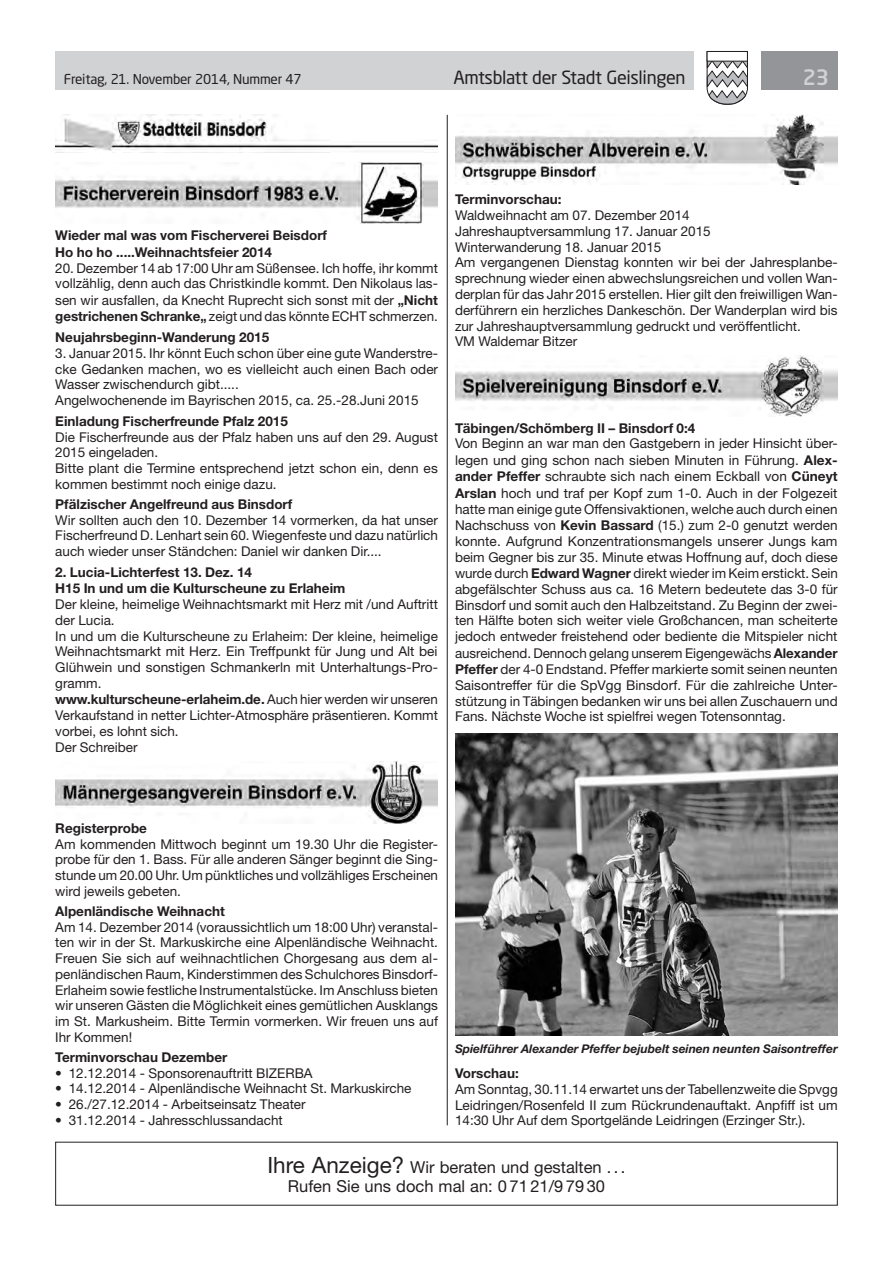
<style>
.page{position:relative;width:893px;height:1263px;background:#fff}
.page>*{position:absolute;margin:0;border:0;box-sizing:border-box;transform-origin:0 0}
.t1{font:500 21px "Neo Sans Std";color:#d1d2d4}
.t2{font:18px "Neo Sans Std";letter-spacing:-.02em;color:#231f20}
.t3{font:16.5px/19.8px "Helvetica Neue";color:#231f20;text-align:center}
.t4{font:13.5px/15.8px "Helvetica Neue LT Std";color:#231f20;text-align:justify}
.t5{font:700 13.5px/16.5px "Helvetica Neue LT Std";color:#231f20}
.t6{font:13.5px "Neo Sans Std";letter-spacing:-.015em;color:#231f20}
.t7{font:italic 700 12px "Helvetica Neue LT Std";color:#231f20}
.s1{font-weight:700}
.s2{font-size:22.5px}
</style>
<div class="page">
<div style="left:55px;top:51px;width:639px;height:38px;background:#d1d2d4"></div>
<div style="left:761px;top:51px;width:77px;height:38px;background:#939598"></div>
<svg style="left:706px;top:51px;width:42px;height:54px"></svg>
<div style="left:707px;top:51px;width:41px;height:10px;background:#fff;border:1px solid #231f20"></div>
<hr style="left:447px;top:115px;width:1px;height:1010px;background:#231f20">
<img style="left:55px;top:115px;width:383px;height:38px">
<img style="left:55px;top:162px;width:383px;height:62px">
<img style="left:55px;top:761px;width:383px;height:63px">
<img style="left:455px;top:115px;width:383px;height:69px">
<img style="left:455px;top:356px;width:383px;height:61px">
<img style="left:455px;top:733px;width:383px;height:303px">
<p class="t6" style="left:64px;top:71px;width:239px">Freitag, 21. November 2014, Nummer 47</p>
<h2 class="t2" style="left:453px;top:66px;width:234px">Amtsblatt der Stadt Geislingen</h2>
<h1 class="t1" style="left:803px;top:64px;width:28px">23</h1>
<p class="t5" style="left:55px;top:227px;width:273px">Wieder mal was vom Fischerverei Beisdorf<br>Ho ho ho .....Weihnachtsfeier 2014</p>
<p class="t4" style="left:55px;top:259px;width:384px;line-height:16.2px">20. Dezember 14 ab 17:00 Uhr am Süßensee. Ich hoffe, ihr kommt vollzählig, denn auch das Christkindle kommt. Den Nikolaus las&shy;sen wir ausfallen, da Knecht Ruprecht sich sonst mit der <span class="s1">„Nicht gestrichenen Schranke„</span> zeigt und das könnte ECHT schmerzen.</p>
<p class="t5" style="left:55px;top:329px;width:215px">Neujahrsbeginn-Wanderung 2015</p>
<p class="t4" style="left:55px;top:345px;width:384px;text-align:left">3. Januar 2015. Ihr könnt Euch schon über eine gute Wanderstre&shy;cke Gedanken machen, wo es vielleicht auch einen Bach oder Wasser zwischendurch gibt.....<br>Angelwochenende im Bayrischen 2015, ca. 25.-28.Juni 2015</p>
<p class="t5" style="left:55px;top:412px;width:234px">Einladung Fischerfreunde Pfalz 2015</p>
<p class="t4" style="left:55px;top:429px;width:384px;text-align:left">Die Fischerfreunde aus der Pfalz haben uns auf den 29. August 2015 eingeladen.<br>Bitte plant die Termine entsprechend jetzt schon ein, denn es kommen bestimmt noch einige dazu.</p>
<p class="t5" style="left:55px;top:495px;width:239px">Pfälzischer Angelfreund aus Binsdorf</p>
<p class="t4" style="left:55px;top:512px;width:384px">Wir sollten auch den 10. Dezember 14 vormerken, da hat unser Fischerfreund D. Lenhart sein 60. Wiegenfeste und dazu natürlich auch wieder unser Ständchen: Daniel wir danken Dir....</p>
<p class="t5" style="left:55px;top:563px;width:292px">2. Lucia-Lichterfest 13. Dez. 14<br>H15 In und um die Kulturscheune zu Erlaheim</p>
<p class="t4" style="left:55px;top:596px;width:384px;text-align:left">Der kleine, heimelige Weihnachtsmarkt mit Herz mit /und Auftritt der Lucia.<br>In und um die Kulturscheune zu Erlaheim: Der kleine, heimelige Weihnachtsmarkt mit Herz. Ein Treffpunkt für Jung und Alt bei Glühwein und sonstigen Schmankerln mit Unterhaltungs-Pro&shy;gramm.<br><span class="s1">www.kulturscheune-erlaheim.de.</span> Auch hier werden wir unseren Verkaufstand in netter Lichter-Atmosphäre präsentieren. Kommt vorbei, es lohnt sich.<br>Der Schreiber</p>
<p class="t5" style="left:455px;top:191px;width:108px">Terminvorschau:</p>
<p class="t4" style="left:455px;top:207px;width:384px;text-align:left">Waldweihnacht am 07. Dezember 2014<br>Jahreshauptversammlung 17. Januar 2015<br>Winterwanderung 18. Januar 2015<br>Am vergangenen Dienstag konnten wir bei der Jahresplanbe&shy;sprechnung wieder einen abwechslungsreichen und vollen Wan&shy;derplan für das Jahr 2015 erstellen. Hier gilt den freiwilligen Wan&shy;derführern ein herzliches Dankeschön. Der Wanderplan wird bis zur Jahreshauptversammlung gedruckt und veröffentlicht.<br>VM Waldemar Bitzer</p>
<p class="t5" style="left:455px;top:419px;width:242px">Täbingen/Schömberg II – Binsdorf 0:4</p>
<p class="t4" style="left:455px;top:435px;width:384px">Von Beginn an war man den Gastgebern in jeder Hinsicht über&shy;legen und ging schon nach sieben Minuten in Führung. <span class="s1">Alex&shy;ander Pfeffer</span> schraubte sich nach einem Eckball von <span class="s1">Cüneyt Arslan</span> hoch und traf per Kopf zum 1-0. Auch in der Folgezeit hatte man einige gute Offensivaktionen, welche auch durch einen Nachschuss von <span class="s1">Kevin Bassard</span> (15.) zum 2-0 genutzt werden konnte. Aufgrund Konzentrationsmangels unserer Jungs kam beim Gegner bis zur 35. Minute etwas Hoffnung auf, doch diese wurde durch <span class="s1">Edward Wagner</span> direkt wieder im Keim erstickt. Sein abgefälschter Schuss aus ca. 16 Metern bedeutete das 3-0 für Binsdorf und somit auch den Halbzeitstand. Zu Beginn der zwei&shy;ten Hälfte boten sich weiter viele Großchancen, man scheiterte jedoch entweder freistehend oder bediente die Mitspieler nicht ausreichend. Dennoch gelang unserem Eigengewächs <span class="s1">Alexander Pfeffer</span> der 4-0 Endstand. Pfeffer markierte somit seinen neunten Saisontreffer für die SpVgg Binsdorf. Für die zahlreiche Unter&shy;stützung in Täbingen bedanken wir uns bei allen Zuschauern und Fans. Nächste Woche ist spielfrei wegen Totensonntag.</p>
<p class="t5" style="left:55px;top:819px;width:93px">Registerprobe</p>
<p class="t4" style="left:55px;top:836px;width:384px">Am kommenden Mittwoch beginnt um 19.30 Uhr die Register&shy;probe für den 1. Bass. Für alle anderen Sänger beginnt die Sing&shy;stunde um 20.00 Uhr. Um pünktliches und vollzähliges Erscheinen wird jeweils gebeten.</p>
<p class="t5" style="left:55px;top:902px;width:171px">Alpenländische Weihnacht</p>
<p class="t4" style="left:55px;top:919px;width:384px">Am 14. Dezember 2014 (voraussichtlich um 18:00 Uhr) veranstal&shy;ten wir in der St. Markuskirche eine Alpenländische Weihnacht.<br>Freuen Sie sich auf weihnachtlichen Chorgesang aus dem al&shy;penländischen Raum, Kinderstimmen des Schulchores Binsdorf-Erlaheim sowie festliche Instrumentalstücke. Im Anschluss bieten wir unseren Gästen die Möglichkeit eines gemütlichen Ausklangs im St. Markusheim. Bitte Termin vormerken. Wir freuen uns auf Ihr Kommen!</p>
<p class="t5" style="left:55px;top:1048px;width:174px">Terminvorschau Dezember</p>
<p class="t4" style="left:55px;top:1065px;width:259px">• 12.12.2014 - Sponsorenauftritt BIZERBA</p>
<p class="t4" style="left:55px;top:1080px;width:358px">• 14.12.2014 - Alpenländische Weihnacht St. Markuskirche</p>
<p class="t4" style="left:55px;top:1096px;width:252px">• 26./27.12.2014 - Arbeitseinsatz Theater</p>
<p class="t4" style="left:55px;top:1112px;width:229px">• 31.12.2014 - Jahresschlussandacht</p>
<p class="t7" style="left:455px;top:1041px;width:384px">Spielführer Alexander Pfeffer bejubelt seinen neunten Saisontreffer</p>
<p class="t5" style="left:455px;top:1065px;width:65px">Vorschau:</p>
<p class="t4" style="left:455px;top:1081px;width:384px">Am Sonntag, 30.11.14 erwartet uns der Tabellenzweite die Spvgg Leidringen/Rosenfeld II zum Rückrundenauftakt. Anpfiff ist um 14:30 Uhr Auf dem Sportgelände Leidringen (Erzinger Str.).</p>
<p class="t3" style="left:267px;top:1156px;width:360px"><span class="s2">Ihre Anzeige?</span> Wir beraten und gestalten .. .<br>Rufen Sie uns doch mal an: 0 71 21/9 79 30</p>
</div>
